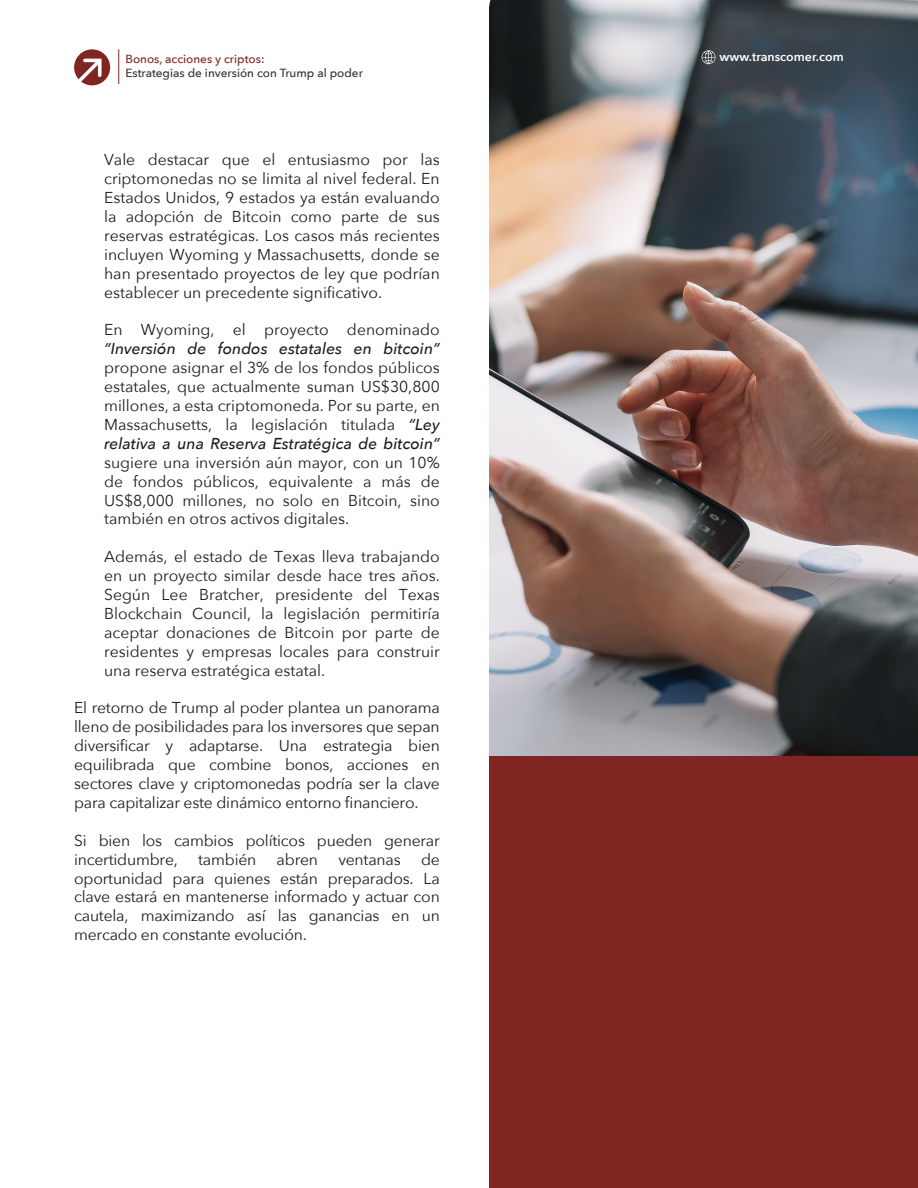
<style>
.page{position:relative;width:918px;height:1188px;background:#fff}
.page>*{position:absolute;margin:0;border:0;box-sizing:border-box;transform-origin:0 0}
.t1{font:15.75px/18.9px "Avenir Next";color:#1d1d1b;text-align:justify}
.t2{font:italic 500 15.75px "Avenir Next";color:#1d1d1b}
.t3{font:600 12.45px "Avenir Next";color:#fff}
.t4{font:500 11.85px "Avenir Next";color:#333}
.t5{font:500 11.85px "Avenir Next";color:#802522}
.s1{font-weight:500;font-style:italic}
</style>
<div class="page">
<img style="left:489px;top:0;width:429px;height:756px">
<div style="left:489px;top:756px;width:429px;height:432px;background:#802522"></div>
<svg style="left:74px;top:49px;width:36px;height:36px"></svg>
<svg style="left:702px;top:50px;width:13px;height:14px"></svg>
<p class="t5" style="left:125px;top:49px;width:141px">Bonos, acciones y criptos:</p>
<p class="t4" style="left:125px;top:63px;width:239px">Estrategias de inversión con Trump al poder</p>
<p class="t1" style="left:104px;top:150px;width:337px">Vale destacar que el entusiasmo por las criptomonedas no se limita al nivel federal. En Estados Unidos, 9 estados ya están evaluando la adopción de Bitcoin como parte de sus reservas estratégicas. Los casos más recientes incluyen Wyoming y Massachusetts, donde se han presentado proyectos de ley que podrían establecer un precedente significativo.</p>
<p class="t1" style="left:104px;top:320px;width:337px">En Wyoming, el proyecto denominado</p>
<p class="t2" style="left:104px;top:336px;width:337px">“Inversión de fondos estatales en bitcoin”</p>
<p class="t1" style="left:104px;top:358px;width:337px">propone asignar el 3% de los fondos públicos estatales, que actualmente suman US$30,800 millones, a esta criptomoneda. Por su parte, en Massachusetts, la legislación titulada <span class="s1">“Ley relativa a una Reserva Estratégica de bitcoin”</span></p>
<p class="t1" style="left:104px;top:452px;width:337px">sugiere una inversión aún mayor, con un 10% de fondos públicos, equivalente a más de US$8,000 millones, no solo en Bitcoin, sino también en otros activos digitales.</p>
<p class="t1" style="left:104px;top:547px;width:337px">Además, el estado de Texas lleva trabajando en un proyecto similar desde hace tres años.<br>Según Lee Bratcher, presidente del Texas Blockchain Council, la legislación permitiría aceptar donaciones de Bitcoin por parte de residentes y empresas locales para construir una reserva estratégica estatal.</p>
<p class="t1" style="left:74px;top:698px;width:367px">El retorno de Trump al poder plantea un panorama lleno de posibilidades para los inversores que sepan diversificar y adaptarse. Una estrategia bien equilibrada que combine bonos, acciones en sectores clave y criptomonedas podría ser la clave para capitalizar este dinámico entorno financiero.</p>
<p class="t1" style="left:74px;top:830px;width:367px">Si bien los cambios políticos pueden generar incertidumbre,</p>
<p class="t1" style="left:74px;top:849px;width:367px;text-indent:347px">de oportunidad para quienes están preparados. La clave estará en mantenerse informado y actuar con cautela, maximizando así las ganancias en un mercado en constante evolución.</p>
<p class="t1" style="left:198px;top:849px;width:60px">también</p>
<p class="t1" style="left:277px;top:849px;width:43px">abren</p>
<p class="t1" style="left:338px;top:849px;width:64px">ventanas</p>
<p class="t3" style="left:719px;top:46px;width:126px">www.transcomer.com</p>
</div>
